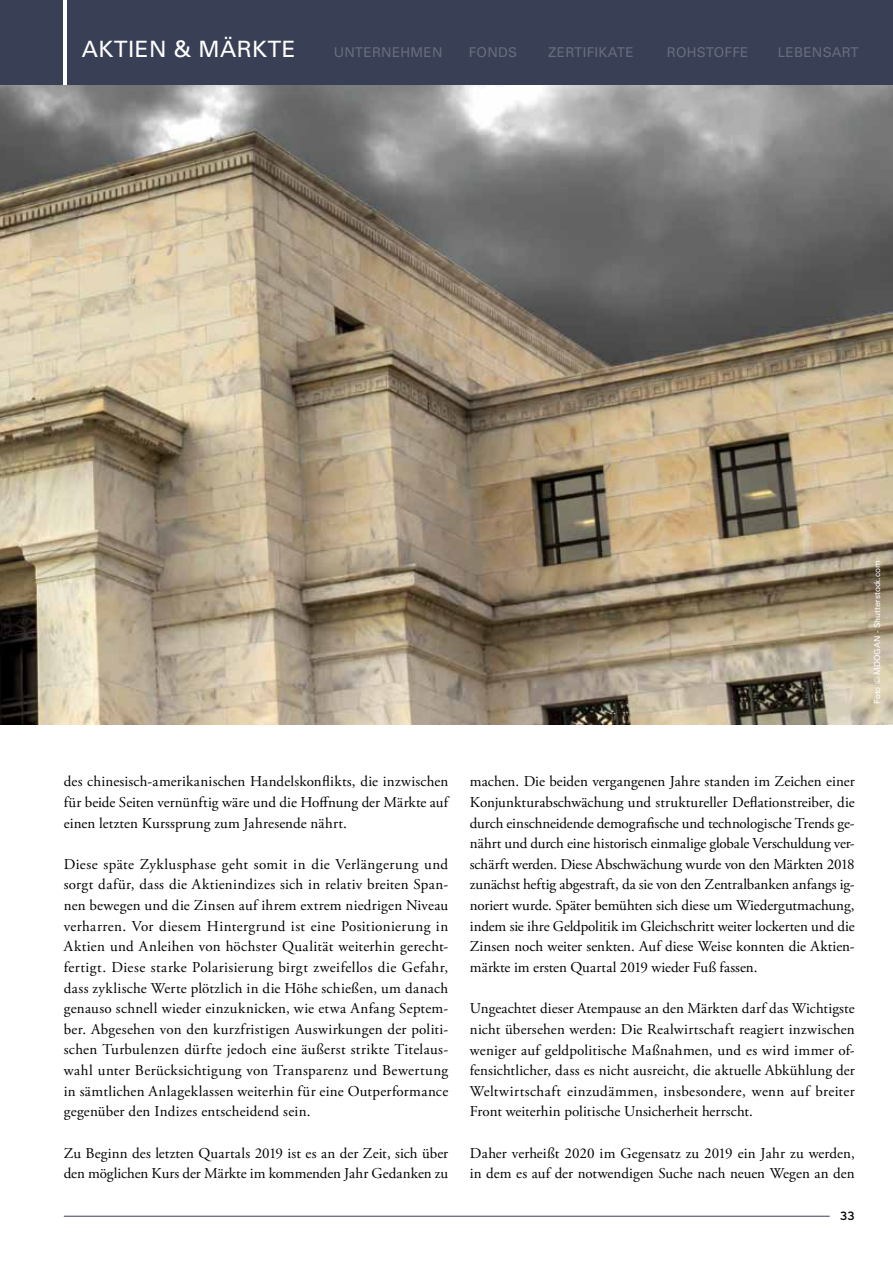
<style>
.page{position:relative;width:893px;height:1263px;background:#fff}
.page>*{position:absolute;margin:0;border:0;box-sizing:border-box;transform-origin:0 0}
.t1{font:22.5px "Univers LT Std";letter-spacing:.02em;color:#fff}
.t2{font:15px/20.7px "Adobe Garamond Pro";letter-spacing:.005em;color:#000;text-align:justify}
.t3{font:13.5px "Univers LT Std";letter-spacing:.02em;color:#686c7e}
.t4{font:12px "Interstate";color:#000}
.t5{font:8.25px "Univers LT Std";color:#fff}
</style>
<div class="page">
<hr style="left:64px;top:1216px;width:766px;height:1px;background:#393f55">
<div style="left:0;top:0;width:893px;height:85px;background:#393f55"></div>
<hr style="left:64px;top:0;width:3px;height:85px;background:#fff">
<img style="left:0;top:85px;width:893px;height:639px">
<h1 class="t1" style="left:82px;top:36px;width:215px">AKTIEN &amp; MÄRKTE</h1>
<p class="t3" style="left:334px;top:45px;width:110px">UNTERNEHMEN</p>
<p class="t3" style="left:469px;top:45px;width:50px">FONDS</p>
<p class="t3" style="left:548px;top:45px;width:87px">ZERTIFIKATE</p>
<p class="t3" style="left:667px;top:45px;width:83px">ROHSTOFFE</p>
<p class="t3" style="left:778px;top:45px;width:82px">LEBENSART</p>
<p class="t5" style="left:872px;top:704px;width:145px;rotate:-90deg">Foto © MDOGAN - Shutterstock.com</p>
<p class="t2" style="left:64px;top:772px;width:386px">des chinesisch-amerikanischen Handelskonflikts, die inzwischen für beide Seiten vernünftig wäre und die Hoffnung der Märkte auf einen letzten Kurssprung zum Jahresende nährt.</p>
<p class="t2" style="left:64px;top:854px;width:386px">Diese späte Zyklusphase geht somit in die Verlängerung und sorgt dafür, dass die Aktienindizes sich in relativ breiten Span&shy;nen bewegen und die Zinsen auf ihrem extrem niedrigen Niveau verharren. Vor diesem Hintergrund ist eine Positionierung in Aktien und Anleihen von höchster Qualität weiterhin gerecht&shy;fertigt. Diese starke Polarisierung birgt zweifellos die Gefahr, dass zyklische Werte plötzlich in die Höhe schießen, um danach genauso schnell wieder einzuknicken, wie etwa Anfang Septem&shy;ber. Abgesehen von den kurzfristigen Auswirkungen der politi&shy;schen Turbulenzen dürfte jedoch eine äußerst strikte Titelaus&shy;wahl unter Berücksichtigung von Transparenz und Bewertung in sämtlichen Anlageklassen weiterhin für eine Outperformance gegenüber den Indizes entscheidend sein.</p>
<p class="t2" style="left:64px;top:1143px;width:386px">Zu Beginn des letzten Quartals 2019 ist es an der Zeit, sich über den möglichen Kurs der Märkte im kommenden Jahr Gedanken zu</p>
<p class="t2" style="left:470px;top:772px;width:386px">machen. Die beiden vergangenen Jahre standen im Zeichen einer Konjunkturabschwächung und struktureller Deflationstreiber, die durch einschneidende demografische und technologische Trends ge&shy;nährt und durch eine historisch einmalige globale Verschuldung ver&shy;schärft werden. Diese Abschwächung wurde von den Märkten 2018 zunächst heftig abgestraft, da sie von den Zentralbanken anfangs ig&shy;noriert wurde. Später bemühten sich diese um Wiedergutmachung, indem sie ihre Geldpolitik im Gleichschritt weiter lockerten und die Zinsen noch weiter senkten. Auf diese Weise konnten die Aktien&shy;märkte im ersten Quartal 2019 wieder Fuß fassen.</p>
<p class="t2" style="left:470px;top:999px;width:386px">Ungeachtet dieser Atempause an den Märkten darf das Wichtigste nicht übersehen werden: Die Realwirtschaft reagiert inzwischen weniger auf geldpolitische Maßnahmen, und es wird immer of&shy;fensichtlicher, dass es nicht ausreicht, die aktuelle Abkühlung der Weltwirtschaft einzudämmen, insbesondere, wenn auf breiter Front weiterhin politische Unsicherheit herrscht.</p>
<p class="t2" style="left:470px;top:1143px;width:386px">Daher verheißt 2020 im Gegensatz zu 2019 ein Jahr zu werden, in dem es auf der notwendigen Suche nach neuen Wegen an den</p>
<p class="t4" style="left:840px;top:1209px;width:16px">33</p>
</div>
